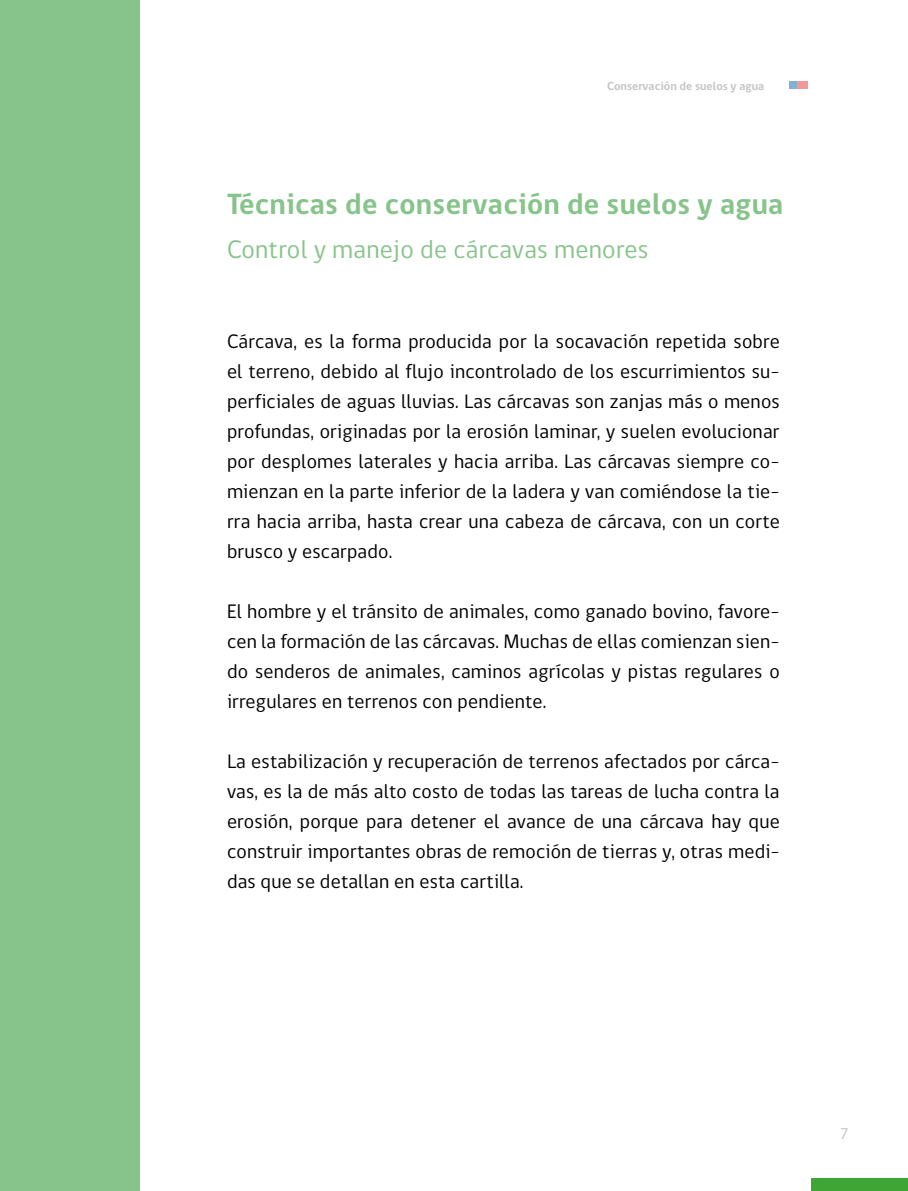
<style>
.page{position:relative;width:908px;height:1191px;background:#fff}
.page>*{position:absolute;margin:0;border:0;box-sizing:border-box;transform-origin:0 0}
.t1{font:700 30px "gob CL";letter-spacing:.01em;color:#87c48b}
.t2{font:26px "gob CL";letter-spacing:.01em;color:#87c48b}
.t3{font:20px/30px "gob CL";letter-spacing:.01em;color:#000;text-align:justify}
.t4{font:16px "gob CL";color:#c6c6c6}
.t5{font:700 12px "gob CL";color:#c6c6c6}
</style>
<div class="page">
<div style="left:789px;top:81px;width:7px;height:8px;background:#80b1d7"></div>
<div style="left:796px;top:81px;width:11px;height:8px;background:#f3999c"></div>
<div style="left:810px;top:1178px;width:97px;height:13px;background:#3fa535"></div>
<div style="left:0;top:0;width:139px;height:1191px;background:#87c48b"></div>
<p class="t5" style="left:607px;top:78px;width:158px">Conservación de suelos y agua</p>
<h1 class="t1" style="left:227px;top:183px;width:557px">Técnicas de conservación de suelos y agua</h1>
<h2 class="t2" style="left:227px;top:231px;width:422px">Control y manejo de cárcavas menores</h2>
<p class="t3" style="left:227px;top:326px;width:554px">Cárcava, es la forma producida por la socavación repetida sobre el terreno, debido al flujo incontrolado de los escurrimientos su&shy;perficiales de aguas lluvias. Las cárcavas son zanjas más o menos profundas, originadas por la erosión laminar, y suelen evolucionar por desplomes laterales y hacia arriba. Las cárcavas siempre co&shy;mienzan en la parte inferior de la ladera y van comiéndose la tie&shy;rra hacia arriba, hasta crear una cabeza de cárcava, con un corte brusco y escarpado.</p>
<p class="t3" style="left:227px;top:596px;width:554px">El hombre y el tránsito de animales, como ganado bovino, favore&shy;cen la formación de las cárcavas. Muchas de ellas comienzan sien&shy;do senderos de animales, caminos agrícolas y pistas regulares o irregulares en terrenos con pendiente.</p>
<p class="t3" style="left:227px;top:746px;width:554px">La estabilización y recuperación de terrenos afectados por cárca&shy;vas, es la de más alto costo de todas las tareas de lucha contra la erosión, porque para detener el avance de una cárcava hay que construir importantes obras de remoción de tierras y, otras medi&shy;das que se detallan en esta cartilla.</p>
<p class="t4" style="left:839px;top:1122px;width:10px">7</p>
</div>
